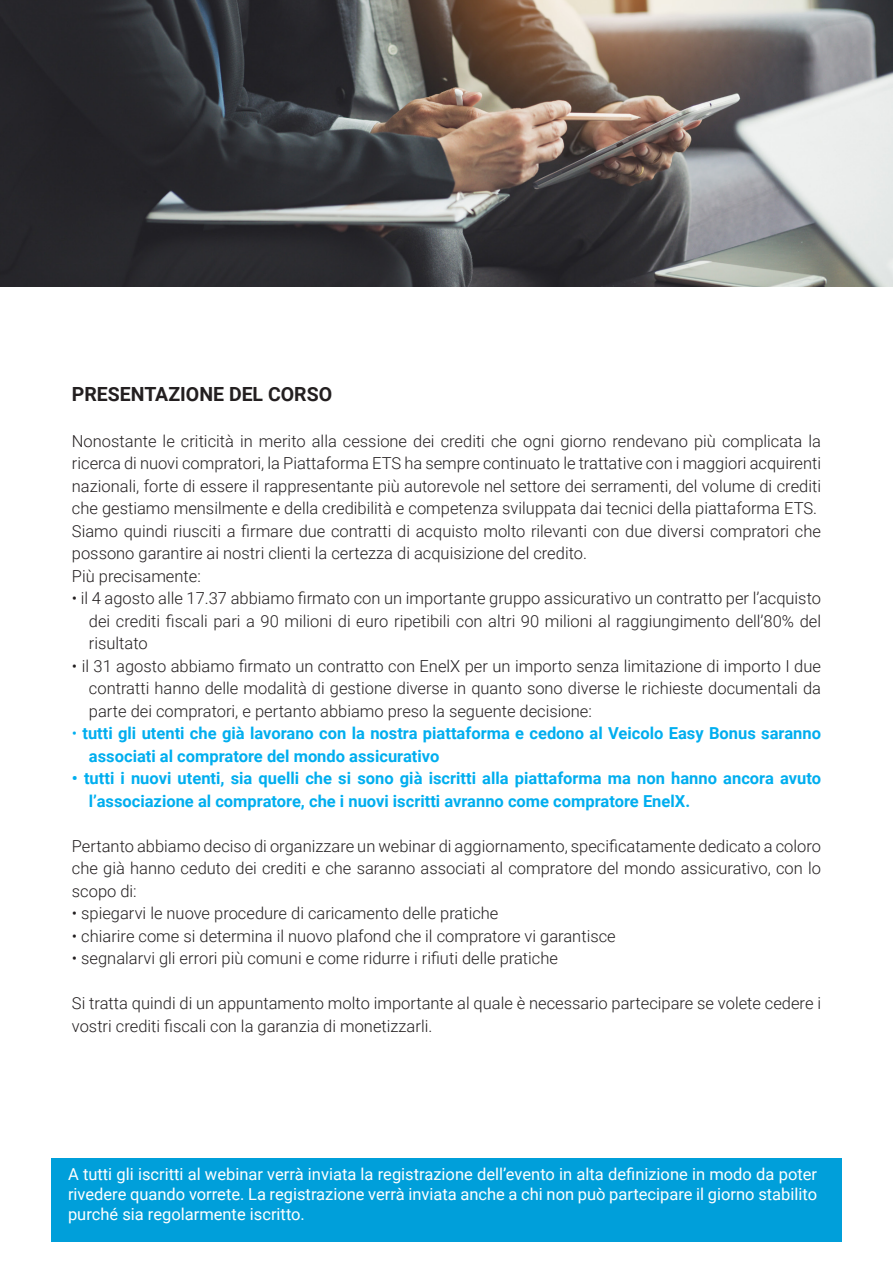
<style>
.page{position:relative;width:893px;height:1263px;background:#fff}
.page>*{position:absolute;margin:0;border:0;box-sizing:border-box;transform-origin:0 0}
.t1{font:700 19.5px "Roboto";color:#231f20}
.t2{font:300 16.5px/22.5px "Roboto";color:#231f20;text-align:justify}
.t3{font:700 16.5px/22.5px "Roboto";color:#00aeef}
.t4{font:16.5px/19.8px "Roboto";color:#fff;text-align:justify}
.s1{font-weight:300}
</style>
<div class="page">
<img style="left:0;top:0;width:893px;height:286px">
<div style="left:51px;top:1158px;width:791px;height:84px;background:#009fda"></div>
<p class="t1" style="left:72px;top:380px;width:262px">PRESENTAZIONE DEL CORSO</p>
<p class="t2" style="left:72px;top:429px;width:751px">Nonostante le criticità in merito alla cessione dei crediti che ogni giorno rendevano più complicata la ricerca di nuovi compratori, la Piattaforma ETS ha sempre continuato le trattative con i maggiori acquirenti nazionali, forte di essere il rappresentante più autorevole nel settore dei serramenti, del volume di crediti che gestiamo mensilmente e della credibilità e competenza sviluppata dai tecnici della piattaforma ETS.</p>
<p class="t2" style="left:72px;top:519px;width:751px">Siamo quindi riusciti a firmare due contratti di acquisto molto rilevanti con due diversi compratori che possono garantire ai nostri clienti la certezza di acquisizione del credito.</p>
<p class="t2" style="left:72px;top:564px;width:130px">Più precisamente:</p>
<p class="t2" style="left:89px;top:587px;width:734px;text-indent:-17px">• il 4 agosto alle 17.37 abbiamo firmato con un importante gruppo assicurativo un contratto per l’acquisto dei crediti fiscali pari a 90 milioni di euro ripetibili con altri 90 milioni al raggiungimento dell’80% del risultato</p>
<p class="t2" style="left:89px;top:654px;width:734px;text-indent:-17px">• il 31 agosto abbiamo firmato un contratto con EnelX per un importo senza limitazione di importo I due contratti hanno delle modalità di gestione diverse in quanto sono diverse le richieste documentali da parte dei compratori, e pertanto abbiamo preso la seguente decisione:</p>
<p class="t3" style="left:89px;top:722px;width:734px;text-indent:-17px"><span class="s1">•</span> tutti gli utenti che già lavorano con la nostra piattaforma e cedono al Veicolo Easy Bonus saranno associati al compratore del mondo assicurativo</p>
<p class="t3" style="left:89px;top:767px;width:734px;text-indent:-17px">• tutti i nuovi utenti, sia quelli che si sono già iscritti alla piattaforma ma non hanno ancora avuto l’associazione al compratore, che i nuovi iscritti avranno come compratore EnelX.</p>
<p class="t2" style="left:72px;top:834px;width:751px">Pertanto abbiamo deciso di organizzare un webinar di aggiornamento, specificatamente dedicato a coloro che già hanno ceduto dei crediti e che saranno associati al compratore del mondo assicurativo, con lo scopo di:</p>
<p class="t2" style="left:72px;top:902px;width:428px">• spiegarvi le nuove procedure di caricamento delle pratiche</p>
<p class="t2" style="left:72px;top:924px;width:545px">• chiarire come si determina il nuovo plafond che il compratore vi garantisce</p>
<p class="t2" style="left:72px;top:947px;width:488px">• segnalarvi gli errori più comuni e come ridurre i rifiuti delle pratiche</p>
<p class="t2" style="left:72px;top:992px;width:751px">Si tratta quindi di un appuntamento molto importante al quale è necessario partecipare se volete cedere i vostri crediti fiscali con la garanzia di monetizzarli.</p>
<p class="t4" style="left:68px;top:1164px;width:751px">A tutti gli iscritti al webinar verrà inviata la registrazione dell’evento in alta definizione in modo da poter rivedere quando vorrete. La registrazione verrà inviata anche a chi non può partecipare il giorno stabilito purché sia regolarmente iscritto.</p>
</div>
